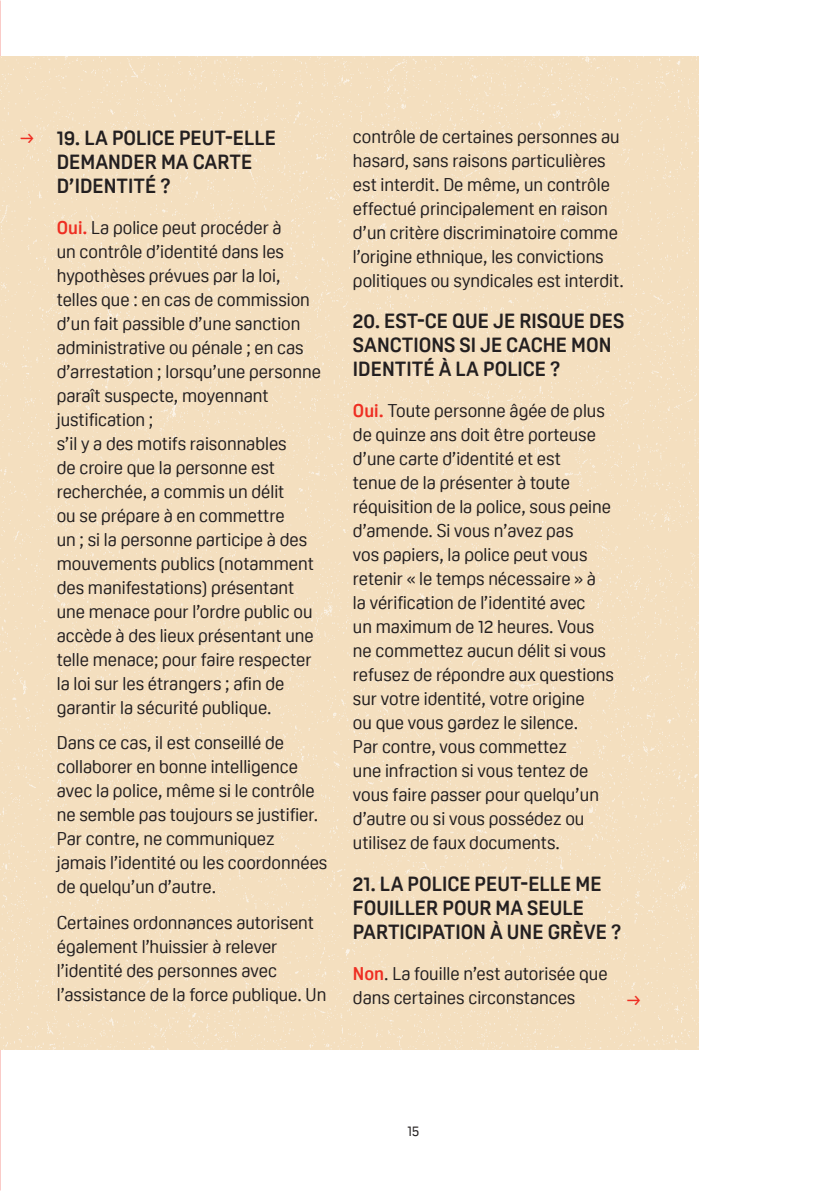
<style>
.page{position:relative;width:840px;height:1191px;background:#fff}
.page>*{position:absolute;margin:0;border:0;box-sizing:border-box;transform-origin:0 0}
.t1{font:700 20px/24px "Oscine";color:#231f20}
.t2{font:18px/24px "Oscine";color:#231f20}
.t3{font:18px "New Frank";color:#ee2e22}
.t4{font:14px "Oscine";color:#231f20}
.s1{font-weight:700;color:#ee2e22}
</style>
<div class="page">
<div style="left:0;top:199px;width:697px;height:850px;background:#f4dfbf"></div>
<div style="left:0;top:57px;width:697px;height:142px;background:#f4dfbf"></div>
<img style="left:0;top:641px;width:1px;height:550px">
<p class="t3" style="left:20px;top:127px;width:16px">→</p>
<p class="t1" style="left:57px;top:126px;width:220px">19. LA POLICE PEUT-ELLE<br>DEMANDER MA CARTE<br>D’IDENTITÉ ?</p>
<p class="t2" style="left:57px;top:215px;width:265px"><span class="s1">Oui.</span> La police peut procéder à<br>un contrôle d’identité dans les hypothèses prévues par la loi, telles que : en cas de commission d’un fait passible d’une sanction administrative ou pénale ; en cas d’arrestation ; lorsqu’une personne paraît suspecte, moyennant justification ;<br>s’il y a des motifs raisonnables<br>de croire que la personne est recherchée, a commis un délit<br>ou se prépare à en commettre<br>un ; si la personne participe à des mouvements publics (notamment des manifestations) présentant une menace pour l’ordre public ou accède à des lieux présentant une telle menace; pour faire respecter la loi sur les étrangers ; afin de garantir la sécurité publique.</p>
<p class="t2" style="left:57px;top:731px;width:272px">Dans ce cas, il est conseillé de collaborer en bonne intelligence avec la police, même si le contrôle ne semble pas toujours se justifier.<br>Par contre, ne communiquez jamais l’identité ou les coordonnées de quelqu’un d’autre.</p>
<p class="t2" style="left:57px;top:910px;width:271px">Certaines ordonnances autorisent également l’huissier à relever l’identité des personnes avec l’assistance de la force publique. Un</p>
<p class="t2" style="left:353px;top:125px;width:272px">contrôle de certaines personnes au hasard, sans raisons particulières est interdit. De même, un contrôle effectué principalement en raison d’un critère discriminatoire comme l’origine ethnique, les convictions politiques ou syndicales est interdit.</p>
<p class="t1" style="left:353px;top:309px;width:273px">20. EST-CE QUE JE RISQUE DES<br>SANCTIONS SI JE CACHE MON<br>IDENTITÉ À LA POLICE ?</p>
<p class="t2" style="left:353px;top:399px;width:262px"><span class="s1">Oui.</span> Toute personne âgée de plus de quinze ans doit être porteuse d’une carte d’identité et est<br>tenue de la présenter à toute réquisition de la police, sous peine d’amende. Si vous n’avez pas<br>vos papiers, la police peut vous retenir « le temps nécessaire » à<br>la vérification de l’identité avec<br>un maximum de 12 heures. Vous ne commettez aucun délit si vous refusez de répondre aux questions sur votre identité, votre origine<br>ou que vous gardez le silence.<br>Par contre, vous commettez<br>une infraction si vous tentez de vous faire passer pour quelqu’un d’autre ou si vous possédez ou utilisez de faux documents.</p>
<p class="t1" style="left:353px;top:871px;width:270px">21. LA POLICE PEUT-ELLE ME<br>FOUILLER POUR MA SEULE<br>PARTICIPATION À UNE GRÈVE ?</p>
<p class="t2" style="left:353px;top:961px;width:256px"><span class="s1">Non</span>. La fouille n’est autorisée que dans certaines circonstances</p>
<p class="t3" style="left:626px;top:988px;width:16px">→</p>
<p class="t4" style="left:407px;top:1123px;width:13px">15</p>
</div>
